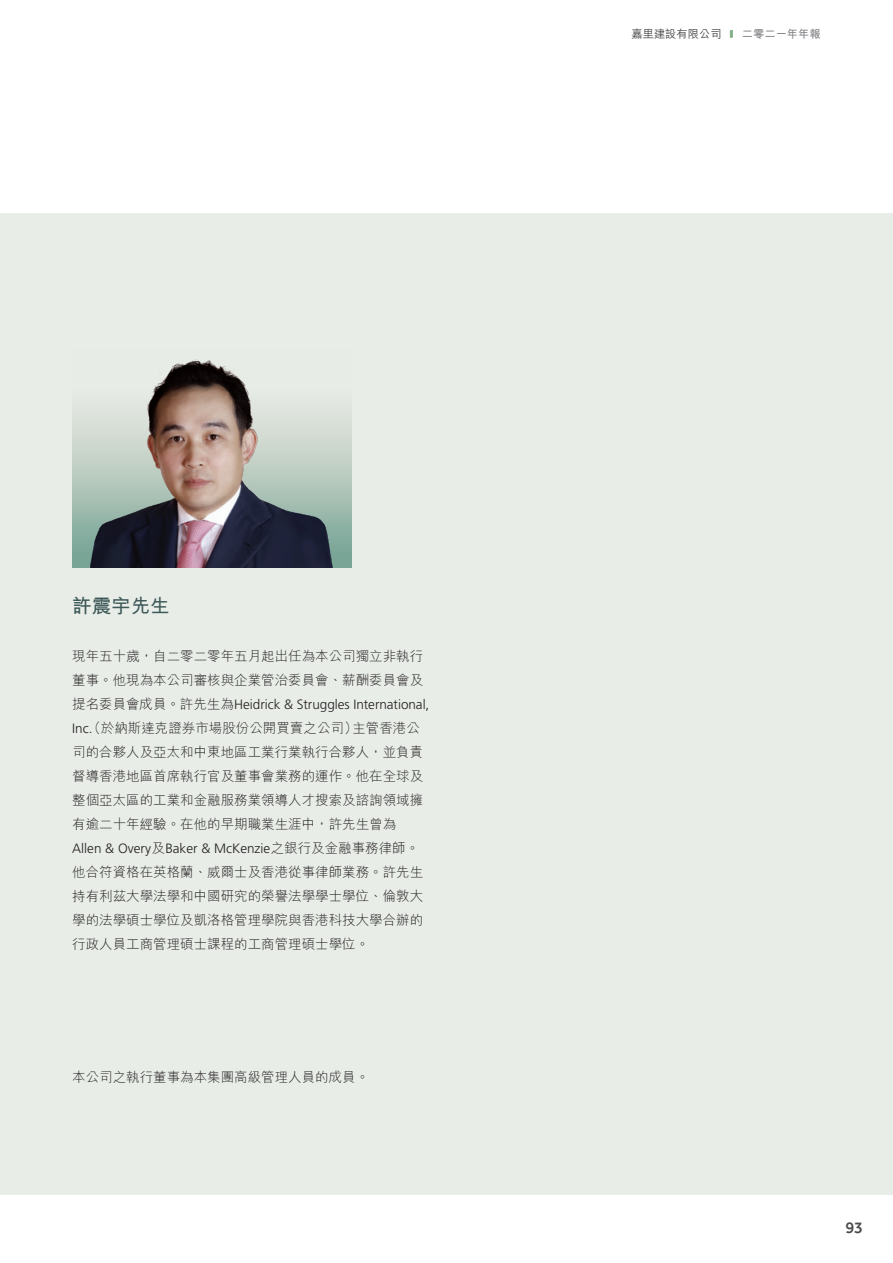
<style>
.page{position:relative;width:893px;height:1263px;background:#fff}
.page>*{position:absolute;margin:0;border:0;box-sizing:border-box;transform-origin:0 0}
.t1{font:700 19.5px "M Hei HK";color:#3d5857}
.t2{font:500 16.5px "Effra";color:#4b4c4d}
.t3{font:300 13.5px/24px "M Hei HK";color:#231f20}
.t4{font:300 13.5px "Frutiger LT Std";letter-spacing:-.005em;color:#231f20}
.t5{font:500 11.25px "M Hei HK";color:#4b4c4d}
.t6{font:700 11.25px "M Hei HK";color:#818386}
.s1{font-family:"M Hei HK"}
.s2{font-family:"Frutiger LT Std"}
</style>
<div class="page">
<svg style="left:730px;top:30px;width:3px;height:8px"></svg>
<div style="left:0;top:213px;width:893px;height:982px;background:#e8ede8"></div>
<svg style="left:334px;top:410px;width:18px;height:158px;background:#acc3b8"></svg>
<img style="left:72px;top:359px;width:262px;height:209px">
<p class="t5" style="left:632px;top:25px;width:91px">嘉里建設有限公司</p>
<p class="t6" style="left:742px;top:25px;width:80px">二零二一年年報</p>
<h1 class="t1" style="left:72px;top:592px;width:99px">許震宇先生</h1>
<p class="t3" style="left:72px;top:644px;width:352px">現年五十歲，自二零二零年五月起出任為本公司獨立非執行董事。他現為本公司審核與企業管治委員會、薪酬委員會及</p>
<p class="t4" style="left:72px;top:697px;width:359px"><span class="s1">提名委員會成員。許先生為</span>Heidrick &amp; Struggles International,</p>
<p class="t3" style="left:72px;top:716px;width:352px"><span class="s2">Inc.</span>（於納斯達克證券市場股份公開買賣之公司）主管香港公司的合夥人及亞太和中東地區工業行業執行合夥人，並負責督導香港地區首席執行官及董事會業務的運作。他在全球及整個亞太區的工業和金融服務業領導人才搜索及諮詢領域擁有逾二十年經驗。在他的早期職業生涯中，許先生曾為</p>
<p class="t4" style="left:72px;top:841px;width:348px">Allen &amp; Overy<span class="s1">及</span>Baker &amp; McKenzie<span class="s1">之銀行及金融事務律師。</span></p>
<p class="t3" style="left:72px;top:860px;width:352px;text-align:justify">他合符資格在英格蘭、威爾士及香港從事律師業務。許先生持有利茲大學法學和中國研究的榮譽法學學士學位、倫敦大學的法學碩士學位及凱洛格管理學院與香港科技大學合辦的行政人員工商管理碩士課程的工商管理碩士學位。</p>
<p class="t3" style="left:72px;top:1065px;width:298px">本公司之執行董事為本集團高級管理人員的成員。</p>
<p class="t2" style="left:845px;top:1218px;width:19px">93</p>
</div>
